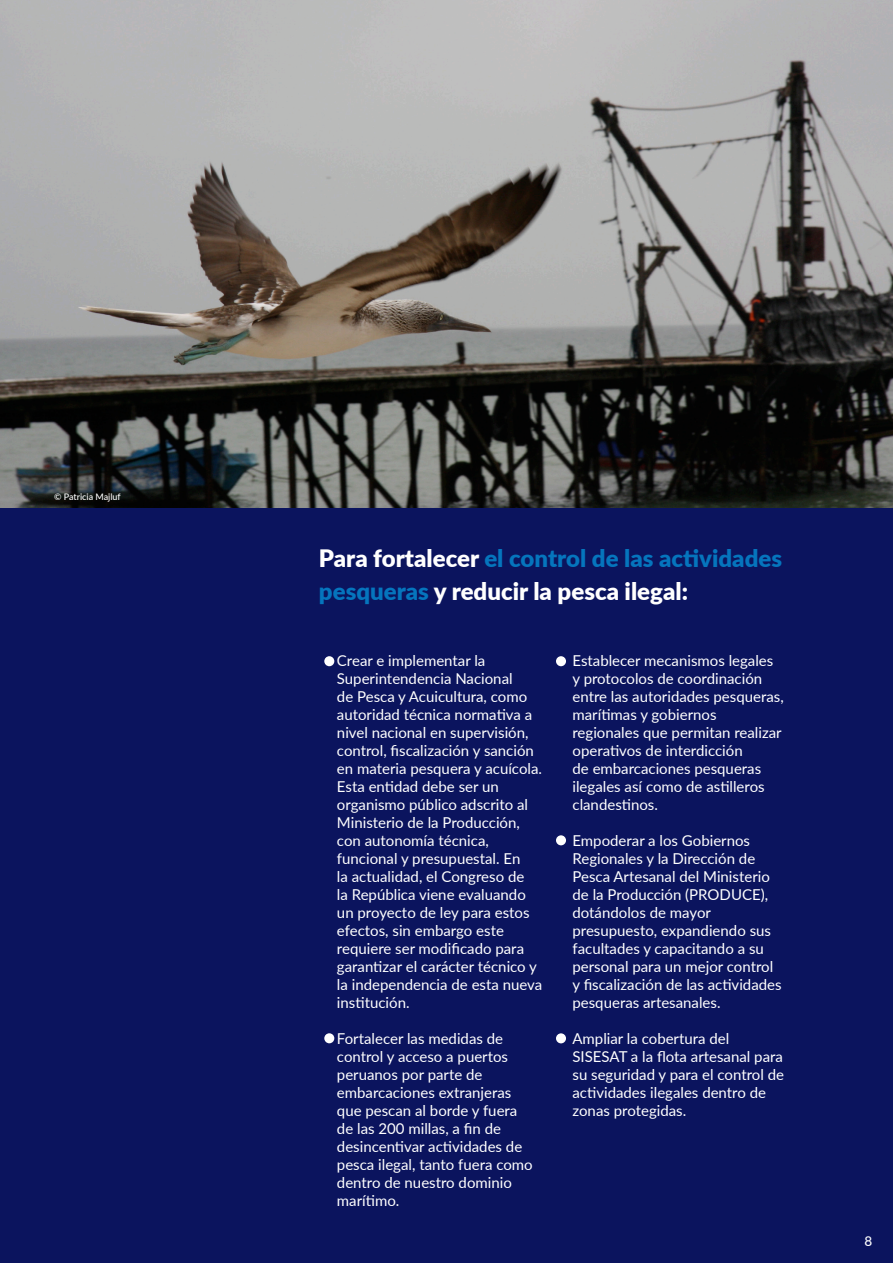
<style>
.page{position:relative;width:893px;height:1263px;background:#fff}
.page>*{position:absolute;margin:0;border:0;box-sizing:border-box;transform-origin:0 0}
.t1{font:900 24px/33px "Lato";color:#fff}
.t2{font:15px/18px "Lato";color:#fff}
.t3{font:500 13.5px "Lato";color:#fff}
.t4{font:500 9px "Lato";color:#fff}
.s1{color:#0575bd}
</style>
<div class="page">
<div style="left:0;top:419px;width:893px;height:844px;background:#0b145e"></div>
<div style="left:324px;top:656px;width:10px;height:10px;background:#fff;border-radius:50%"></div>
<div style="left:324px;top:1033px;width:10px;height:10px;background:#fff;border-radius:50%"></div>
<div style="left:556px;top:656px;width:10px;height:10px;background:#fff;border-radius:50%"></div>
<div style="left:556px;top:835px;width:10px;height:10px;background:#fff;border-radius:50%"></div>
<div style="left:556px;top:1033px;width:10px;height:10px;background:#fff;border-radius:50%"></div>
<img style="left:0;top:0;width:893px;height:508px">
<p class="t4" style="left:54px;top:490px;width:68px">© Patricia Majluf</p>
<p class="t1" style="left:319px;top:541px;width:465px">Para fortalecer <span class="s1">el control de las actividades pesqueras</span> y reducir la pesca ilegal:</p>
<p class="t2" style="left:337px;top:651px;width:207px">Crear e implementar la<br>Superintendencia Nacional<br>de Pesca y Acuicultura, como autoridad técnica normativa a nivel nacional en supervisión, control, fiscalización y sanción en materia pesquera y acuícola.<br>Esta entidad debe ser un organismo público adscrito al<br>Ministerio de la Producción, con autonomía técnica, funcional y presupuestal. En<br>la actualidad, el Congreso de<br>la República viene evaluando un proyecto de ley para estos efectos, sin embargo este requiere ser modificado para garantizar el carácter técnico y la independencia de esta nueva institución.</p>
<p class="t2" style="left:337px;top:1029px;width:197px">Fortalecer las medidas de control y acceso a puertos peruanos por parte de embarcaciones extranjeras que pescan al borde y fuera de las 200 millas, a fin de desincentivar actividades de pesca ilegal, tanto fuera como dentro de nuestro dominio marítimo.</p>
<p class="t2" style="left:572px;top:651px;width:213px">Establecer mecanismos legales y protocolos de coordinación entre las autoridades pesqueras, marítimas y gobiernos regionales que permitan realizar operativos de interdicción<br>de embarcaciones pesqueras ilegales así como de astilleros clandestinos.</p>
<p class="t2" style="left:572px;top:831px;width:211px">Empoderar a los Gobiernos<br>Regionales y la Dirección de<br>Pesca Artesanal del Ministerio de la Producción (PRODUCE), dotándolos de mayor presupuesto, expandiendo sus facultades y capacitando a su personal para un mejor control y fiscalización de las actividades pesqueras artesanales.</p>
<p class="t2" style="left:572px;top:1029px;width:213px">Ampliar la cobertura del<br>SISESAT a la flota artesanal para su seguridad y para el control de actividades ilegales dentro de zonas protegidas.</p>
<p class="t3" style="left:865px;top:1232px;width:9px">8</p>
</div>
